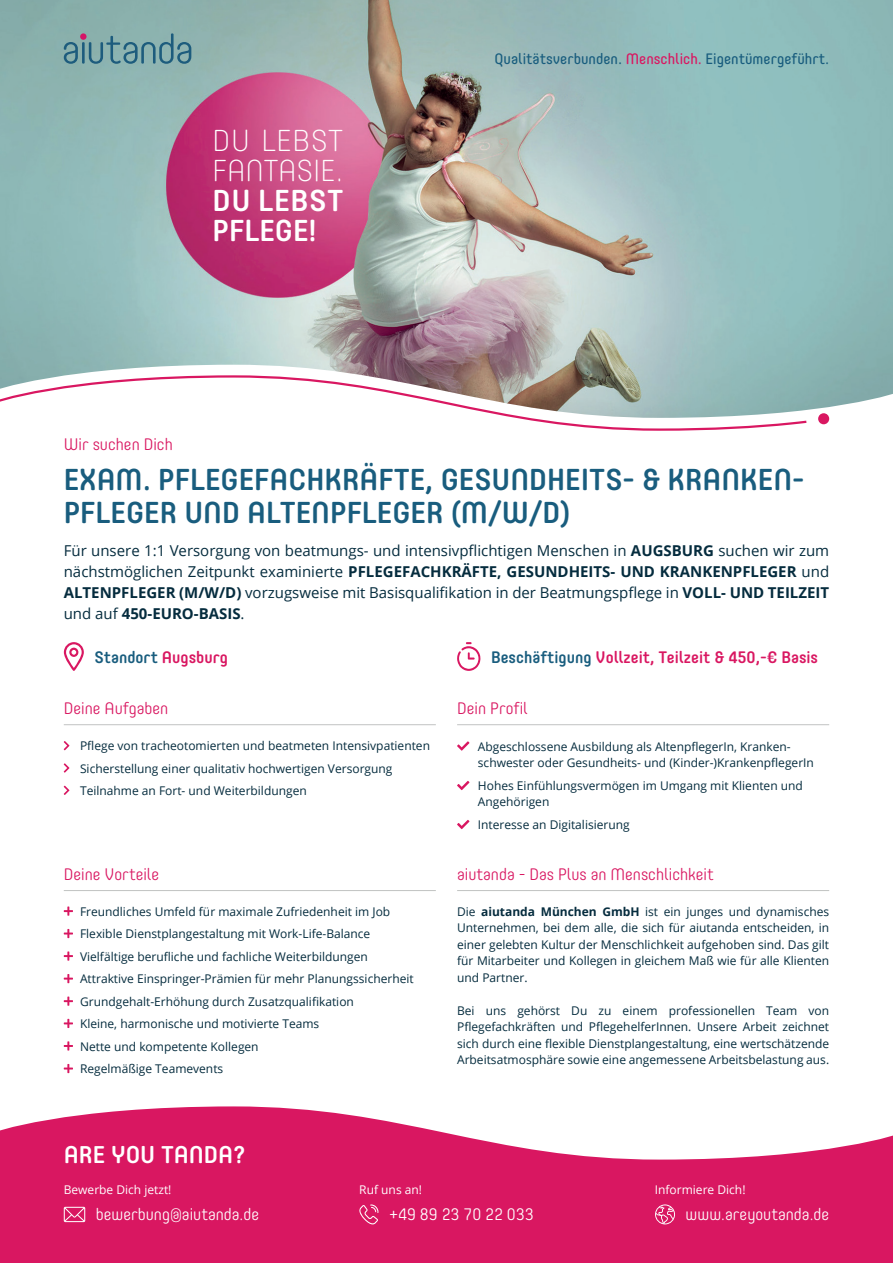
<style>
.page{position:relative;width:893px;height:1263px;background:#fff}
.page>*{position:absolute;margin:0;border:0;box-sizing:border-box;transform-origin:0 0}
.t1{font:500 30px/33px "Core Mellow 55";color:#195d7e}
.t2{font:200 30px/30px "Core Mellow 25";color:#fff}
.t3{font:500 30px/30px "Core Mellow 55";letter-spacing:.01em;color:#fff}
.t4{font:500 24px "Core Mellow 55";color:#fff}
.t5{font:300 16.5px "Core Mellow 35";color:#d91761}
.t6{font:300 16.5px "Core Mellow 35";color:#fff}
.t7{font:500 16.5px "Core Mellow 55";color:#d91761}
.t8{font:500 16.5px "Core Mellow 55";color:#195d7e}
.t9{font:15px/21px "Open Sans";color:#052c3e;text-align:justify}
.t10{font:15px "Core Mellow 45";color:#195d7e}
.t11{font:12px/22.5px "Open Sans";color:#052c3e}
.t12{font:12px "Open Sans";color:#fff}
.s1{color:#d91761}
.s2{font-weight:700}
.s3{color:#195d7e}
</style>
<div class="page">
<img style="left:0;top:0;width:893px;height:365px">
<svg style="left:0;top:365px;width:893px;height:60px"></svg>
<svg style="left:0;top:374px;width:809px;height:57px"></svg>
<div style="left:818px;top:413px;width:11px;height:11px;background:#d91761;border-radius:50%"></div>
<svg style="left:64px;top:642px;width:20px;height:29px"></svg>
<svg style="left:457px;top:642px;width:23px;height:29px"></svg>
<hr style="left:64px;top:724px;width:372px;height:1px;background:#c1c3c2">
<hr style="left:457px;top:724px;width:372px;height:1px;background:#c1c3c2">
<hr style="left:64px;top:890px;width:372px;height:1px;background:#c1c3c2">
<hr style="left:457px;top:890px;width:372px;height:1px;background:#c1c3c2">
<svg style="left:457px;top:741px;width:12px;height:10px"></svg>
<svg style="left:457px;top:781px;width:12px;height:9px"></svg>
<svg style="left:457px;top:820px;width:12px;height:9px"></svg>
<svg style="left:64px;top:906px;width:9px;height:10px"></svg>
<svg style="left:64px;top:929px;width:9px;height:9px"></svg>
<svg style="left:64px;top:951px;width:9px;height:10px"></svg>
<svg style="left:64px;top:974px;width:9px;height:9px"></svg>
<svg style="left:64px;top:996px;width:9px;height:10px"></svg>
<svg style="left:64px;top:1019px;width:9px;height:9px"></svg>
<svg style="left:64px;top:1041px;width:9px;height:9px"></svg>
<svg style="left:64px;top:1064px;width:9px;height:9px"></svg>
<svg style="left:64px;top:741px;width:5px;height:9px"></svg>
<svg style="left:64px;top:763px;width:5px;height:10px"></svg>
<svg style="left:64px;top:786px;width:5px;height:9px"></svg>
<svg style="left:0;top:1106px;width:893px;height:157px;fill:#d91761"></svg>
<div style="left:80px;top:33px;width:7px;height:7px;background:#d51567;border-radius:50%"></div>
<svg style="left:64px;top:42px;width:14px;height:22px"></svg>
<hr style="left:82px;top:42px;width:3px;height:22px;background:#1d5c7d">
<svg style="left:89px;top:33px;width:102px;height:31px"></svg>
<svg style="left:64px;top:1207px;width:21px;height:15px"></svg>
<svg style="left:359px;top:1204px;width:20px;height:20px"></svg>
<svg style="left:655px;top:1204px;width:20px;height:20px"></svg>
<h1 class="t2" style="left:213px;top:124px;width:132px">DU LEBST<br>FANTASIE.</h1>
<h1 class="t3" style="left:213px;top:184px;width:132px">DU LEBST<br>PFLEGE!</h1>
<h3 class="t5" style="left:64px;top:432px;width:111px">Wir suchen Dich</h3>
<p class="t10" style="left:495px;top:47px;width:336px">Qualitätsverbunden. <span class="s1">Menschlich.</span> Eigentümergeführt.</p>
<h1 class="t1" style="left:64px;top:461px;width:742px">EXAM. PFLEGEFACHKRÄFTE, GESUNDHEITS- &amp; KRANKEN-<br>PFLEGER UND ALTENPFLEGER (M/W/D)</h1>
<p class="t9" style="left:64px;top:539px;width:767px">Für unsere 1:1 Versorgung von beatmungs- und intensivpflichtigen Menschen in <span class="s2">AUGSBURG</span> suchen wir zum nächstmöglichen Zeitpunkt examinierte <span class="s2">PFLEGEFACHKRÄFTE, GESUNDHEITS- UND KRANKENPFLEGER</span> und <span class="s2">ALTENPFLEGER (M/W/D)</span> vorzugsweise mit Basisqualifikation in der Beatmungspflege in <span class="s2">VOLL- UND TEILZEIT </span>und auf <span class="s2">450-EURO-BASIS</span>.</p>
<h3 class="t8" style="left:94px;top:644px;width:135px">Standort <span class="s1">Augsburg</span></h3>
<h3 class="t7" style="left:491px;top:644px;width:329px"><span class="s3">Beschäftigung</span> Vollzeit, Teilzeit &amp; 450,-€ Basis</h3>
<h3 class="t5" style="left:64px;top:695px;width:106px">Deine Aufgaben</h3>
<h3 class="t5" style="left:457px;top:695px;width:72px">Dein Profil</h3>
<p class="t11" style="left:80px;top:734px;width:351px">Pflege von tracheotomierten und beatmeten Intensivpatienten<br>Sicherstellung einer qualitativ hochwertigen Versorgung<br>Teilnahme an Fort- und Weiterbildungen</p>
<p class="t11" style="left:478px;top:738px;width:338px;line-height:16.5px">Abgeschlossene Ausbildung als AltenpflegerIn, Kranken&shy;schwester oder Gesundheits- und (Kinder-)KrankenpflegerIn</p>
<p class="t11" style="left:478px;top:777px;width:327px;line-height:16.5px">Hohes Einfühlungsvermögen im Umgang mit Klienten und<br>Angehörigen</p>
<p class="t11" style="left:478px;top:813px;width:153px">Interesse an Digitalisierung</p>
<h3 class="t5" style="left:64px;top:861px;width:97px">Deine Vorteile</h3>
<h3 class="t5" style="left:457px;top:861px;width:258px">aiutanda - Das Plus an Menschlichkeit</h3>
<p class="t11" style="left:80px;top:900px;width:335px">Freundliches Umfeld für maximale Zufriedenheit im Job Flexible Dienstplangestaltung mit Work-Life-Balance Vielfältige berufliche und fachliche Weiterbildungen Attraktive Einspringer-Prämien für mehr Planungssicherheit Grundgehalt-Erhöhung durch Zusatzqualifikation<br>Kleine, harmonische und motivierte Teams<br>Nette und kompetente Kollegen<br>Regelmäßige Teamevents</p>
<p class="t11" style="left:457px;top:903px;width:374px;line-height:16.5px;text-align:justify">Die <span class="s2">aiutanda München GmbH</span> ist ein junges und dynamisches Unternehmen, bei dem alle, die sich für aiutanda entscheiden, in einer gelebten Kultur der Menschlichkeit aufgehoben sind. Das gilt für Mitarbeiter und Kollegen in gleichem Maß wie für alle Klienten und Partner.</p>
<p class="t11" style="left:457px;top:1002px;width:374px;line-height:16.5px;text-align:justify">Bei uns gehörst Du zu einem professionellen Team von Pflegefachkräften und PflegehelferInnen. Unsere Arbeit zeichnet sich durch eine flexible Dienstplangestaltung, eine wertschätzende Arbeitsatmosphäre sowie eine angemessene Arbeitsbelastung aus.</p>
<h2 class="t4" style="left:64px;top:1137px;width:183px">ARE YOU TANDA?</h2>
<p class="t12" style="left:64px;top:1181px;width:109px">Bewerbe Dich jetzt!</p>
<p class="t12" style="left:359px;top:1181px;width:64px">Ruf uns an!</p>
<p class="t12" style="left:655px;top:1181px;width:92px">Informiere Dich!</p>
<h3 class="t6" style="left:96px;top:1202px;width:165px">bewerbung@aiutanda.de</h3>
<h3 class="t6" style="left:389px;top:1202px;width:146px">+49 89 23 70 22 033</h3>
<h3 class="t6" style="left:686px;top:1202px;width:145px">www.areyoutanda.de</h3>
</div>
